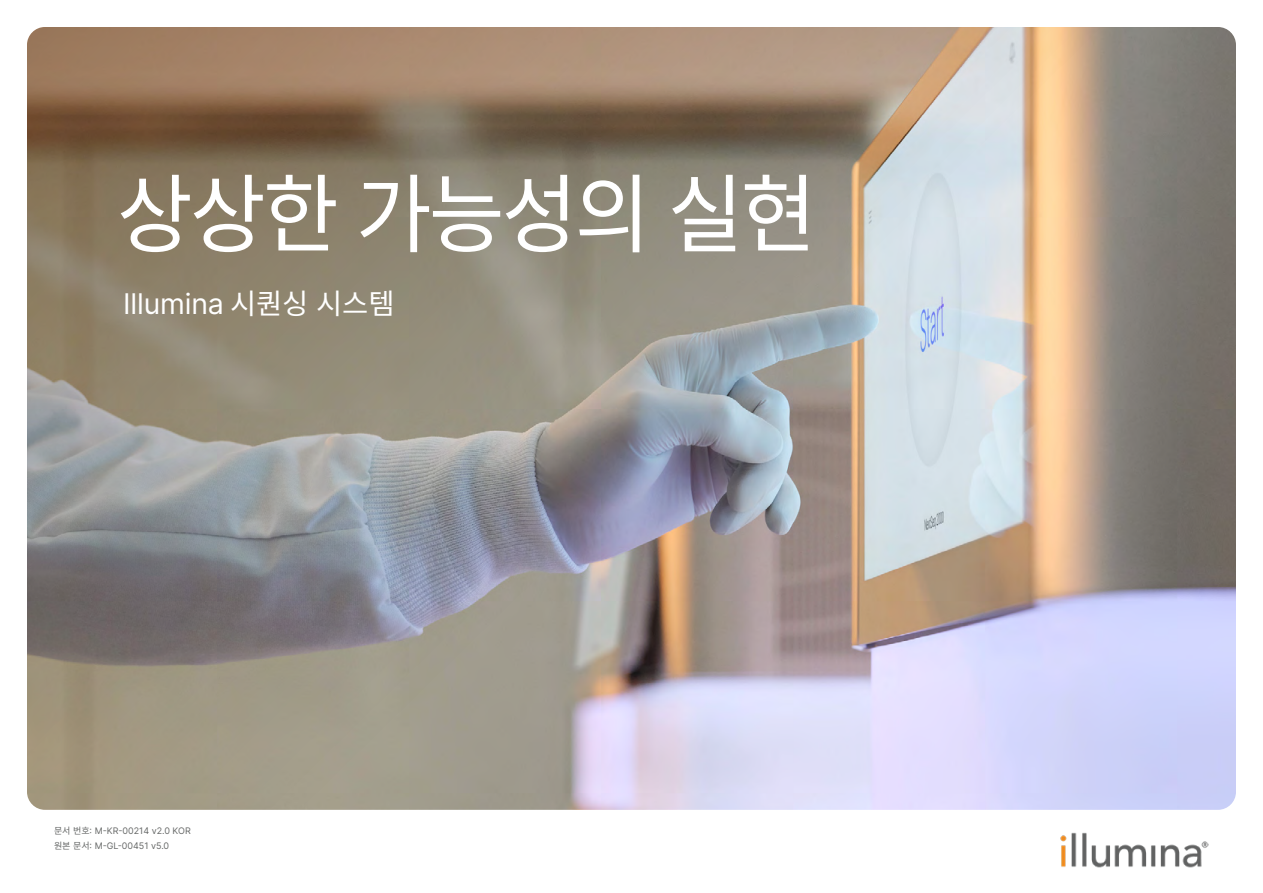
<style>
.page{position:relative;width:1263px;height:893px;background:#fff}
.page>*{position:absolute;margin:0;border:0;box-sizing:border-box;transform-origin:0 0}
.t1{font:86.4px "Noto Sans CJ Kkr";letter-spacing:-.04em;color:#fff;scale:.96 1}
.t2{font:28.5px "Inter";letter-spacing:-.005em;color:#fff}
.t3{font:9px/15px "Inter";color:#656766}
.s1{font-family:"Noto Sans CJ Kkr"}
</style>
<div class="page">
<img style="left:27px;top:27px;width:1209px;height:783px;border-radius:18px">
<img style="left:1060px;top:832px;width:149px;height:35px">
<h1 class="t1" style="left:117px;top:165px;width:731px">상상한 가능성의 실현</h1>
<h2 class="t2" style="left:123px;top:283px;width:273px">Illumina <span class="s1">시퀀싱 시스템</span></h2>
<p class="t3" style="left:54px;top:823px;width:138px"><span class="s1">문서 번호</span>: M-KR-00214 v2.0 KOR <span class="s1">원본 문서</span>: M-GL-00451 v5.0</p>
</div>
